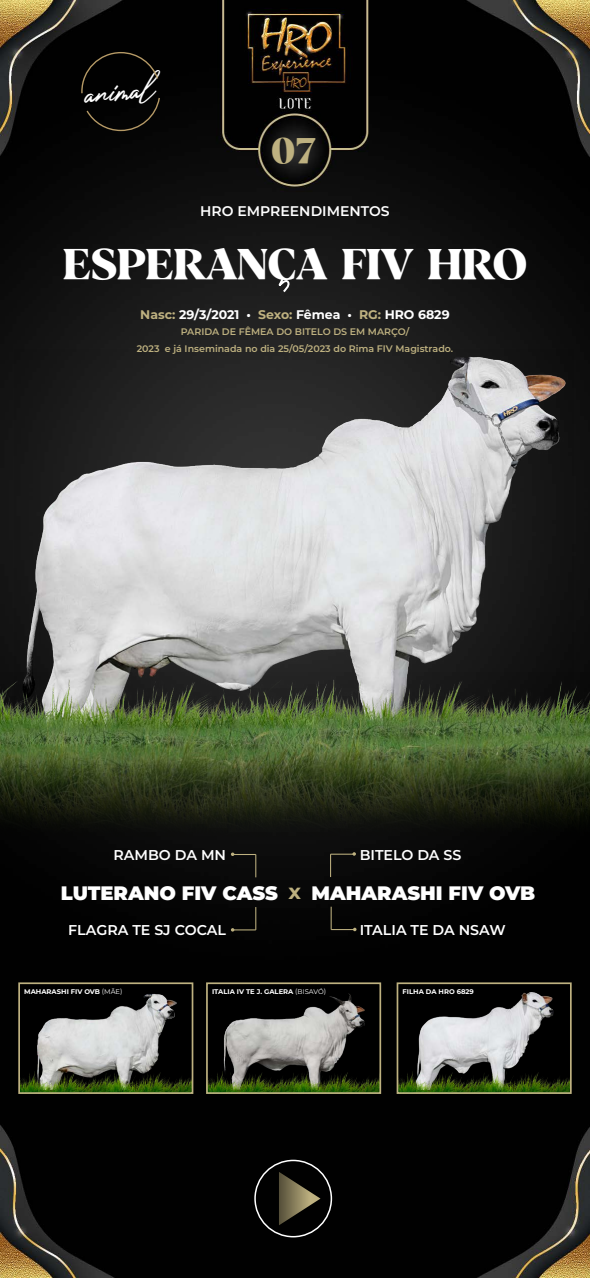
<style>
.page{position:relative;width:590px;height:1278px;background:#fff}
.page>*{position:absolute;margin:0;border:0;box-sizing:border-box;transform-origin:0 0}
.t1{font:43.05px "Photograph Signature";color:#fff}
.t2{font:42.5px "Vickey";letter-spacing:-.02em;color:#fff}
.t3{font:35.5px "Vickey";color:#beb180}
.t4{font:900 19.45px "Montserrat";color:#fff}
.t5{font:600 14.2px "Montserrat";color:#fff}
.t6{font:600 14px "Montserrat";color:#fff}
.t7{font:700 12.5px "Montserrat";color:#fff}
.t8{font:600 9.5px/17px "Montserrat";color:#beb180;text-align:center}
.t9{font:700 6.8px "Montserrat";color:#fff}
.s1{color:#beb180}
.s2{font-weight:700;font-size:21.05px;color:#beb180}
.s3{font-weight:400}
</style>
<div class="page">
<img style="left:0;top:0;width:590px;height:1278px">
<div style="left:254px;top:1160px;width:78px;height:77px;border:2px solid #fff;border-radius:50%"></div>
<svg style="left:279px;top:1172px;width:41px;height:53px;background:#423d2c"></svg>
<img style="left:15px;top:350px;width:558px;height:322px">
<svg style="left:80px;top:51px;width:81px;height:81px;background:#090806"></svg>
<svg style="left:231px;top:876px;width:25px;height:1px"></svg>
<svg style="left:231px;top:907px;width:25px;height:25px"></svg>
<svg style="left:330px;top:907px;width:26px;height:24px"></svg>
<svg style="left:330px;top:876px;width:26px;height:1px"></svg>
<img style="left:0;top:672px;width:590px;height:204px">
<div style="left:19px;top:983px;width:173px;height:110px;background:#000"></div>
<img style="left:34px;top:993px;width:143px;height:79px">
<img style="left:21px;top:1072px;width:169px;height:19px">
<div style="left:18px;top:982px;width:175px;height:112px;border:2px solid #beb180"></div>
<div style="left:207px;top:983px;width:173px;height:110px;background:#000"></div>
<img style="left:222px;top:993px;width:143px;height:79px">
<img style="left:209px;top:1072px;width:169px;height:19px">
<div style="left:206px;top:982px;width:175px;height:112px;border:2px solid #beb180"></div>
<div style="left:397px;top:983px;width:173px;height:110px;background:#000"></div>
<img style="left:417px;top:993px;width:136px;height:79px">
<img style="left:399px;top:1072px;width:169px;height:19px">
<div style="left:396px;top:982px;width:175px;height:112px;border:2px solid #beb180"></div>
<svg style="left:277px;top:276px;width:16px;height:19px"></svg>
<h1 class="t1" style="left:82px;top:55px;width:70px;rotate:-5deg">animal</h1>
<h3 class="t3" style="left:270px;top:133px;width:47px">07</h3>
<h3 class="t6" style="left:200px;top:201px;width:191px">HRO EMPREENDIMENTOS</h3>
<h2 class="t2" style="left:63px;top:243px;width:466px">ESPERANCA FIV HRO</h2>
<h3 class="t7" style="left:140px;top:306px;width:311px"><span class="s1">Nasc:</span> 29/3/2021 • <span class="s1">Sexo:</span> Fêmea • <span class="s1">RG:</span> HRO 6829</h3>
<p class="t8" style="left:137px;top:323px;width:318px">PARIDA DE FÊMEA DO BITELO DS EM MARÇO/<br>2023 e já Inseminada no dia 25/05/2023 do Rima FIV Magistrado.</p>
<h3 class="t5" style="left:113px;top:845px;width:114px">RAMBO DA MN</h3>
<h3 class="t5" style="left:359px;top:845px;width:103px">BITELO DA SS</h3>
<h3 class="t4" style="left:61px;top:878px;width:476px">LUTERANO FIV CASS <span class="s2">x</span> MAHARASHI FIV OVB</h3>
<h3 class="t5" style="left:68px;top:920px;width:159px">FLAGRA TE SJ COCAL</h3>
<h3 class="t5" style="left:359px;top:920px;width:147px">ITALIA TE DA NSAW</h3>
<p class="t9" style="left:24px;top:987px;width:100px">MAHARASHI FIV OVB <span class="s3">(MÃE)</span></p>
<p class="t9" style="left:212px;top:987px;width:116px">ITALIA IV TE J. GALERA <span class="s3">(BISAVÓ)</span></p>
<p class="t9" style="left:402px;top:987px;width:73px">FILHA DA HRO 6829</p>
</div>
